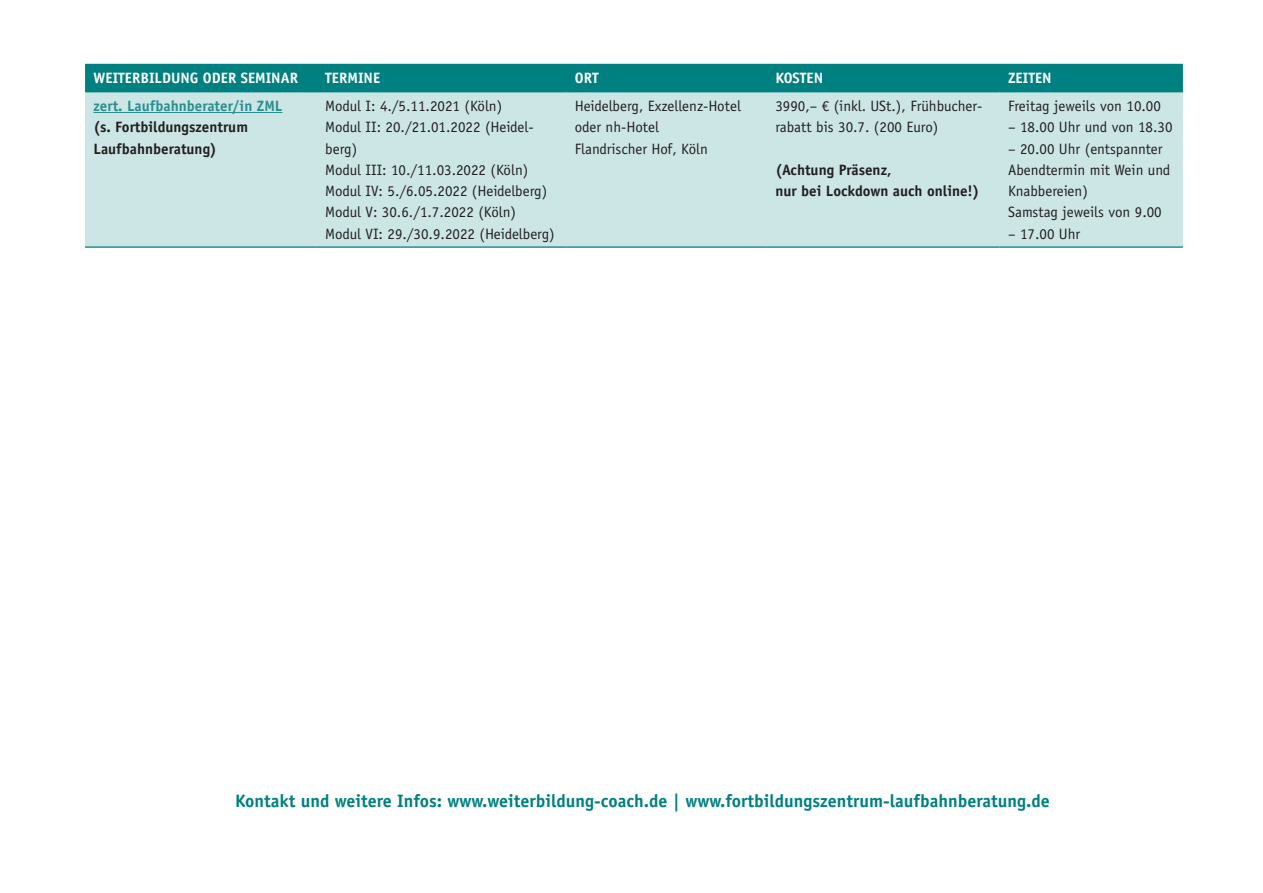
<style>
.page{position:relative;width:1263px;height:893px;background:#fff}
.page>*{position:absolute;margin:0;border:0;box-sizing:border-box;transform-origin:0 0}
.t1{font:700 18px "Officina Sans Std";color:#008080}
.grundschrift{font:15px/21.3px "Officina Sans Std";color:#231f20}
.grundschrift-2{font:700 15px/21.3px "Officina Sans Std";color:#231f20}
.grundschrift-3{font:700 15px "Officina Sans Std";color:#fff}
.grundschrift-4{font:700 15px "Officina Sans Std";color:#2b8e90}
</style>
<div class="page">
<div style="left:85px;top:64px;width:1098px;height:27px;background:#008080"></div>
<div style="left:85px;top:92px;width:1098px;height:154px;background:#cce6e6"></div>
<hr style="left:85px;top:91px;width:232px;height:1px;background:#008080">
<hr style="left:317px;top:91px;width:249px;height:1px;background:#008080">
<hr style="left:566px;top:91px;width:201px;height:1px;background:#008080">
<hr style="left:767px;top:91px;width:233px;height:1px;background:#008080">
<hr style="left:1000px;top:91px;width:183px;height:1px;background:#008080">
<hr style="left:85px;top:246px;width:232px;height:2px;background:#2b8e90">
<hr style="left:317px;top:246px;width:249px;height:2px;background:#2b8e90">
<hr style="left:566px;top:246px;width:201px;height:2px;background:#2b8e90">
<hr style="left:767px;top:246px;width:233px;height:2px;background:#2b8e90">
<hr style="left:1000px;top:246px;width:183px;height:2px;background:#2b8e90">
<hr style="left:94px;top:112px;width:188px;height:1px;background:#2b8e90">
<p class="grundschrift-3" style="left:94px;top:69px;width:206px">WEITERBILDUNG ODER SEMINAR</p>
<p class="grundschrift-3" style="left:325px;top:69px;width:56px">TERMINE</p>
<p class="grundschrift-3" style="left:575px;top:69px;width:25px">ORT</p>
<p class="grundschrift-3" style="left:775px;top:69px;width:49px">KOSTEN</p>
<p class="grundschrift-3" style="left:1008px;top:69px;width:45px">ZEITEN</p>
<p class="grundschrift-4" style="left:94px;top:97px;width:190px">zert. Laufbahnberater/in ZML</p>
<p class="grundschrift-2" style="left:94px;top:116px;width:156px">(s. Fortbildungszentrum<br>Laufbahnberatung)</p>
<p class="grundschrift" style="left:325px;top:95px;width:178px">Modul I: 4./5.11.2021 (Köln)</p>
<p class="grundschrift" style="left:325px;top:117px;width:210px">Modul II: 20./21.01.2022 (Heidel&shy;berg)</p>
<p class="grundschrift" style="left:325px;top:159px;width:205px">Modul III: 10./11.03.2022 (Köln)</p>
<p class="grundschrift" style="left:325px;top:180px;width:223px">Modul IV: 5./6.05.2022 (Heidelberg)</p>
<p class="grundschrift" style="left:325px;top:202px;width:192px">Modul V: 30.6./1.7.2022 (Köln)</p>
<p class="grundschrift" style="left:325px;top:223px;width:231px">Modul VI: 29./30.9.2022 (Heidelberg)</p>
<p class="grundschrift" style="left:575px;top:95px;width:168px">Heidelberg, Exzellenz-Hotel oder nh-Hotel</p>
<p class="grundschrift" style="left:575px;top:138px;width:135px">Flandrischer Hof, Köln</p>
<p class="grundschrift" style="left:775px;top:95px;width:208px">3990,– € (inkl. USt.), Frühbucher&shy;rabatt bis 30.7. (200 Euro)</p>
<p class="grundschrift-2" style="left:775px;top:159px;width:206px">(Achtung Präsenz,<br>nur bei Lockdown auch online!)</p>
<p class="grundschrift" style="left:1008px;top:95px;width:154px">Freitag jeweils von 10.00</p>
<p class="grundschrift" style="left:1008px;top:117px;width:166px">– 18.00 Uhr und von 18.30</p>
<p class="grundschrift" style="left:1008px;top:138px;width:164px">– 20.00 Uhr (entspannter<br>Abendtermin mit Wein und<br>Knabbereien)</p>
<p class="grundschrift" style="left:1008px;top:202px;width:155px">Samstag jeweils von 9.00</p>
<p class="grundschrift" style="left:1008px;top:223px;width:74px">– 17.00 Uhr</p>
<p class="t1" style="left:235px;top:789px;width:816px">Kontakt und weitere Infos: www.weiterbildung-coach.de | www.fortbildungszentrum-laufbahnberatung.de</p>
</div>
